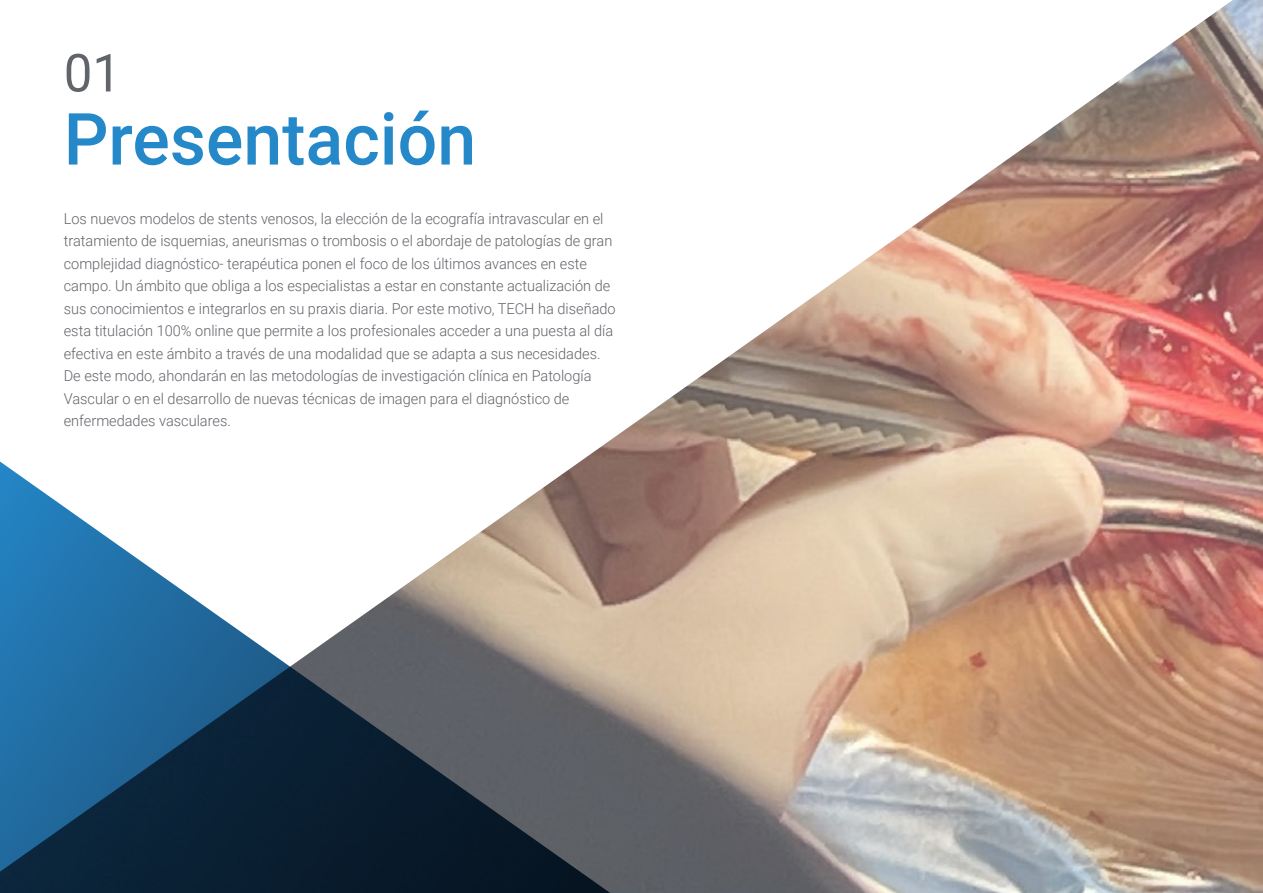
<style>
.page{position:relative;width:1263px;height:893px;background:#fff}
.page>*{position:absolute;margin:0;border:0;box-sizing:border-box;transform-origin:0 0}
.t1{font:500 72px "Roboto";color:#2488c9}
.t2{font:52.5px "Roboto";color:#61646a}
.t3{font:300 15px/22.5px "Roboto";color:#61646a}
</style>
<div class="page">
<img style="left:602px;top:0;width:661px;height:893px">
<svg style="left:0;top:446px;width:640px;height:447px"></svg>
<h2 class="t2" style="left:64px;top:36px;width:59px">01</h2>
<h1 class="t1" style="left:64px;top:89px;width:414px">Presentación</h1>
<p class="t3" style="left:64px;top:207px;width:553px">Los nuevos modelos de stents venosos, la elección de la ecografía intravascular en el tratamiento de isquemias, aneurismas o trombosis o el abordaje de patologías de gran complejidad diagnóstico- terapéutica ponen el foco de los últimos avances en este campo. Un ámbito que obliga a los especialistas a estar en constante actualización de sus conocimientos e integrarlos en su praxis diaria. Por este motivo, TECH ha diseñado esta titulación 100% online que permite a los profesionales acceder a una puesta al día efectiva en este ámbito a través de una modalidad que se adapta a sus necesidades.<br>De este modo, ahondarán en las metodologías de investigación clínica en Patología Vascular o en el desarrollo de nuevas técnicas de imagen para el diagnóstico de enfermedades vasculares.</p>
</div>
